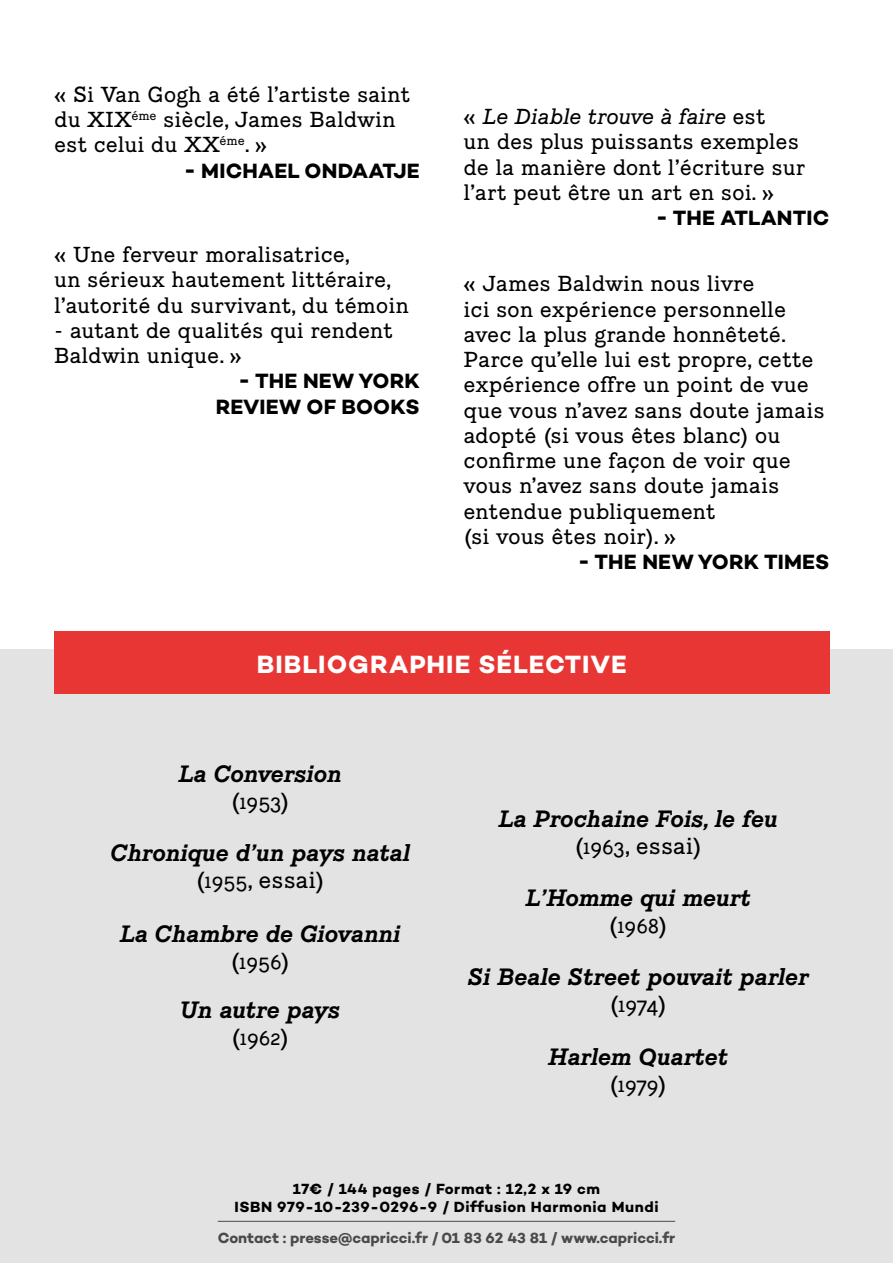
<style>
.page{position:relative;width:893px;height:1263px;background:#fff}
.page>*{position:absolute;margin:0;border:0;box-sizing:border-box;transform-origin:0 0}
.t1{font:700 25.35px "Campton";letter-spacing:.04em;color:#fff}
.TEXTE_QUATRIEME_JUST{font:italic 700 22.5px "Piek";color:#000}
.TEXTE_QUATRIEME_JUST-2{font:22.5px "Piek";color:#000}
.TEXTE_QUATRIEME_JUST-3{font:21px/25.2px "Piek";color:#000}
.TEXTE_QUATRIEME_JUST-4{font:700 21px/25.2px "Campton";letter-spacing:.01em;color:#000;text-align:right}
.INFOS_BAS_2_PAGE{font:700 15px "Campton";letter-spacing:.04em;color:#000}
.CONTACT{font:700 15px "Campton";color:#4a4a49}
.s1{font-style:italic}
</style>
<div class="page">
<div style="left:0;top:649px;width:893px;height:614px;background:#e3e3e3"></div>
<div style="left:54px;top:631px;width:775px;height:63px;background:#e73634"></div>
<hr style="left:218px;top:1221px;width:457px;height:1px;background:#4a4a49">
<p class="TEXTE_QUATRIEME_JUST-3" style="left:54px;top:82px;width:358px">« Si Van Gogh a été l’artiste saint du XIX<sup>éme</sup> siècle, James Baldwin est celui du XX<sup>éme</sup>. »</p>
<p class="TEXTE_QUATRIEME_JUST-4" style="left:184px;top:158px;width:237px">- MICHAEL ONDAATJE</p>
<p class="TEXTE_QUATRIEME_JUST-3" style="left:54px;top:242px;width:356px">« Une ferveur moralisatrice,<br>un sérieux hautement littéraire, l’autorité du survivant, du témoin</p>
<p class="TEXTE_QUATRIEME_JUST-3" style="left:54px;top:318px;width:340px">- autant de qualités qui rendent<br>Baldwin unique. »</p>
<p class="TEXTE_QUATRIEME_JUST-4" style="left:216px;top:368px;width:205px">- THE NEW YORK<br>REVIEW OF BOOKS</p>
<p class="TEXTE_QUATRIEME_JUST-3" style="left:464px;top:104px;width:344px">« <span class="s1">Le Diable trouve à faire</span> est<br>un des plus puissants exemples de la manière dont l’écriture sur l’art peut être un art en soi. »</p>
<p class="TEXTE_QUATRIEME_JUST-4" style="left:656px;top:205px;width:175px">- THE ATLANTIC</p>
<p class="TEXTE_QUATRIEME_JUST-3" style="left:464px;top:272px;width:363px">« James Baldwin nous livre<br>ici son expérience personnelle avec la plus grande honnêteté.<br>Parce qu’elle lui est propre, cette expérience offre un point de vue que vous n’avez sans doute jamais adopté (si vous êtes blanc) ou confirme une façon de voir que vous n’avez sans doute jamais entendue publiquement<br>(si vous êtes noir). »</p>
<p class="TEXTE_QUATRIEME_JUST-4" style="left:578px;top:549px;width:253px">- THE NEW YORK TIMES</p>
<p class="t1" style="left:257px;top:648px;width:371px">BIBLIOGRAPHIE SÉLECTIVE</p>
<p class="TEXTE_QUATRIEME_JUST" style="left:178px;top:760px;width:165px">La Conversion</p>
<p class="TEXTE_QUATRIEME_JUST-2" style="left:231px;top:787px;width:60px">(1953)</p>
<p class="TEXTE_QUATRIEME_JUST" style="left:110px;top:839px;width:301px">Chronique d’un pays natal</p>
<p class="TEXTE_QUATRIEME_JUST-2" style="left:196px;top:867px;width:130px">(1955, essai)</p>
<p class="TEXTE_QUATRIEME_JUST" style="left:120px;top:920px;width:282px">La Chambre de Giovanni</p>
<p class="TEXTE_QUATRIEME_JUST-2" style="left:230px;top:948px;width:61px">(1956)</p>
<p class="TEXTE_QUATRIEME_JUST" style="left:180px;top:996px;width:162px">Un autre pays</p>
<p class="TEXTE_QUATRIEME_JUST-2" style="left:231px;top:1023px;width:59px">(1962)</p>
<p class="TEXTE_QUATRIEME_JUST" style="left:498px;top:805px;width:280px">La Prochaine Fois, le feu</p>
<p class="TEXTE_QUATRIEME_JUST-2" style="left:574px;top:832px;width:129px">(1963, essai)</p>
<p class="TEXTE_QUATRIEME_JUST" style="left:525px;top:884px;width:226px">L’Homme qui meurt</p>
<p class="TEXTE_QUATRIEME_JUST-2" style="left:609px;top:912px;width:60px">(1968)</p>
<p class="TEXTE_QUATRIEME_JUST" style="left:467px;top:963px;width:342px">Si Beale Street pouvait parler</p>
<p class="TEXTE_QUATRIEME_JUST-2" style="left:609px;top:991px;width:58px">(1974)</p>
<p class="TEXTE_QUATRIEME_JUST" style="left:548px;top:1042px;width:181px">Harlem Quartet</p>
<p class="TEXTE_QUATRIEME_JUST-2" style="left:609px;top:1070px;width:59px">(1979)</p>
<p class="INFOS_BAS_2_PAGE" style="left:293px;top:1179px;width:309px">17€ / 144 pages / Format : 12,2 x 19 cm</p>
<p class="INFOS_BAS_2_PAGE" style="left:234px;top:1197px;width:426px">ISBN 979-10-239-0296-9 / Diffusion Harmonia Mundi</p>
<p class="CONTACT" style="left:218px;top:1228px;width:459px">Contact : presse@capricci.fr / 01 83 62 43 81 / www.capricci.fr</p>
</div>
